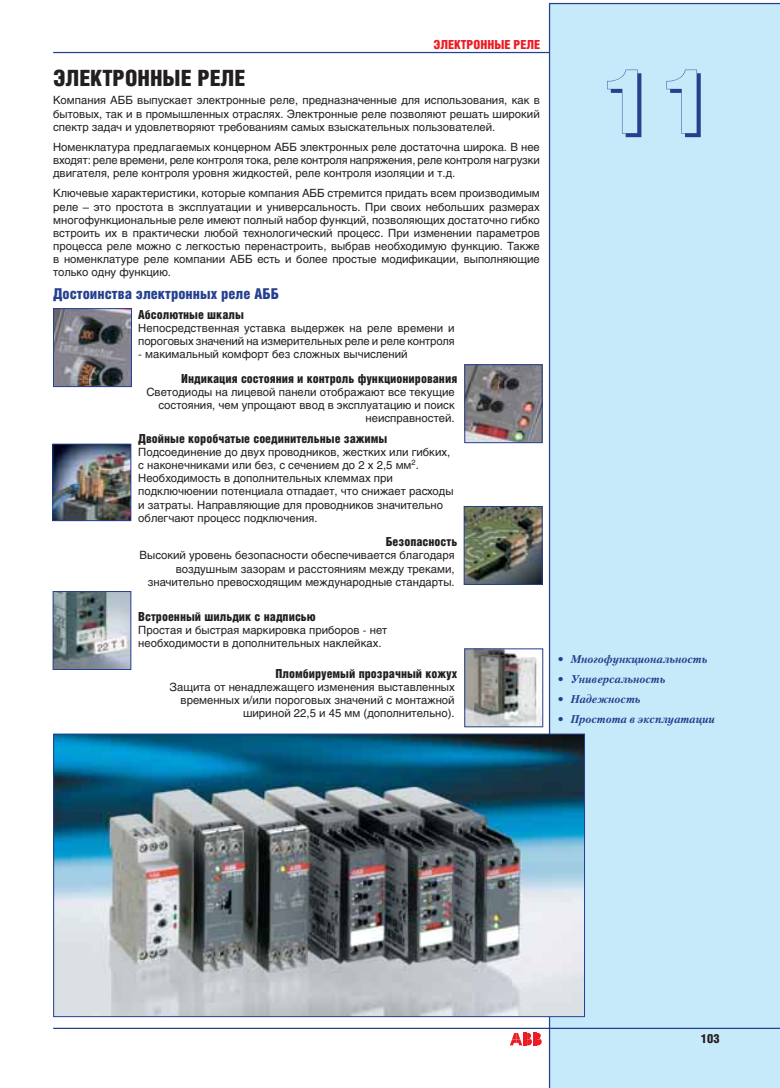
<style>
.page{position:relative;width:780px;height:1088px;background:#fff}
.page>*{position:absolute;margin:0;border:0;box-sizing:border-box;transform-origin:0 0}
.t1{font:700 90px "Pragmatica Shadow C";color:#25408e}
.t2{font:900 22.5px "Helios Cond";color:#231f20}
.t3{font:900 15px "Helios Cond";color:#25408e}
.t4{font:900 12.5px "Helios Cond";color:#231f20}
.t5{font:900 12.5px "Helios Cond";color:#ed1c24}
.t6{font:11.25px/13.1px "Helios";color:#231f20}
.t7{font:italic 700 11.25px "Petersburg C";color:#25408e}
</style>
<div class="page">
<div style="left:549px;top:3px;width:231px;height:1085px;background:#c7eafb"></div>
<hr style="left:53px;top:1028px;width:727px;height:1px;background:#25408e">
<hr style="left:53px;top:52px;width:496px;height:1px;background:#25408e">
<svg style="left:510px;top:1033px;width:31px;height:12px"></svg>
<img style="left:55px;top:735px;width:528px;height:280px">
<div style="left:53px;top:733px;width:532px;height:284px;border:1px solid #25408e"></div>
<img style="left:466px;top:366px;width:74px;height:75px">
<div style="left:464px;top:364px;width:78px;height:79px;border:1px solid #25408e"></div>
<img style="left:55px;top:593px;width:74px;height:75px">
<div style="left:53px;top:591px;width:78px;height:79px;border:1px solid #25408e"></div>
<img style="left:466px;top:650px;width:75px;height:75px">
<div style="left:464px;top:648px;width:79px;height:79px;border:1px solid #25408e"></div>
<img style="left:55px;top:310px;width:75px;height:75px">
<div style="left:53px;top:308px;width:79px;height:79px;border:1px solid #25408e"></div>
<img style="left:55px;top:446px;width:74px;height:73px">
<div style="left:53px;top:444px;width:78px;height:77px;border:1px solid #25408e"></div>
<img style="left:466px;top:508px;width:74px;height:75px">
<div style="left:464px;top:506px;width:78px;height:79px;border:1px solid #25408e"></div>
<p class="t2" style="left:53px;top:70px;width:193px">ЭЛЕКТРОННЫЕ РЕЛЕ</p>
<p class="t5" style="left:433px;top:40px;width:108px">ЭЛЕКТРОННЫЕ РЕЛЕ</p>
<p class="t6" style="left:53px;top:95px;width:488px;text-align:justify">Компания АББ выпускает электронные реле, предназначенные для использования, как в бытовых, так и в промышленных отраслях. Электронные реле позволяют решать широкий спектр задач и удовлетворяют требованиям самых взыскательных пользователей.</p>
<p class="t6" style="left:53px;top:141px;width:488px">Номенклатура предлагаемых концерном АББ электронных реле достаточна широка. В нее</p>
<p class="t6" style="left:53px;top:155px;width:488px">входят: реле времени, реле контроля тока, реле контроля напряжения, реле контроля нагрузки двигателя, реле контроля уровня жидкостей, реле контроля изоляции и т.д.</p>
<p class="t6" style="left:53px;top:188px;width:488px;text-align:justify">Ключевые характеристики, которые компания АББ стремится придать всем производимым реле – это простота в эксплуатации и универсальность. При своих небольших размерах многофункциональные реле имеют полный набор функций, позволяющих достаточно гибко встроить их в практически любой технологический процесс. При изменении параметров процесса реле можно с легкостью перенастроить, выбрав необходимую функцию. Также в номенклатуре реле компании АББ есть и более простые модификации, выполняющие только одну функцию.</p>
<p class="t3" style="left:53px;top:288px;width:227px">Достоинства электронных реле АББ</p>
<p class="t4" style="left:138px;top:309px;width:107px">Абсолютные шкалы</p>
<p class="t6" style="left:138px;top:322px;width:318px">Непосредственная уставка выдержек на реле времени и пороговых значений на измерительных реле и реле контроля</p>
<p class="t6" style="left:138px;top:348px;width:271px">- макимальный комфорт без сложных вычислений</p>
<p class="t4" style="left:181px;top:373px;width:277px">Индикация состояния и контроль функционирования</p>
<p class="t6" style="left:146px;top:386px;width:310px;text-align:right">Светодиоды на лицевой панели отображают все текущие состояния, чем упрощают ввод в эксплуатацию и поиск неисправностей.</p>
<p class="t4" style="left:138px;top:434px;width:251px">Двойные коробчатые соединительные зажимы</p>
<p class="t6" style="left:138px;top:447px;width:317px">Подсоединение до двух проводников, жестких или гибких, с наконечниками или без, с сечением до 2 х 2,5 мм<sup>2</sup>.<br>Необходимость в дополнительных клеммах при подключюении потенциала отпадает, что снижает расходы и затраты. Направляющие для проводников значительно облегчают процесс подключения.</p>
<p class="t4" style="left:385px;top:537px;width:73px">Безопасность</p>
<p class="t6" style="left:140px;top:550px;width:316px;text-align:right">Высокий уровень безопасности обеспечивается благодаря воздушным зазорам и расстояниям между треками, значительно превосходящим международные стандарты.</p>
<p class="t4" style="left:138px;top:612px;width:179px">Встроенный шильдик с надписью</p>
<p class="t6" style="left:138px;top:625px;width:251px">Простая и быстрая маркировка приборов - нет необходимости в дополнительных наклейках.</p>
<p class="t4" style="left:275px;top:669px;width:183px">Пломбируемый прозрачный кожух</p>
<p class="t6" style="left:169px;top:681px;width:287px;text-align:right">Защита от ненадлежащего изменения выставленных временных и/или пороговых значений с монтажной шириной 22,5 и 45 мм (дополнительно).</p>
<p class="t1" style="left:596px;top:69px;width:120px">11</p>
<p class="t7" style="left:556px;top:654px;width:152px">• Многофункциональность</p>
<p class="t7" style="left:556px;top:674px;width:110px">• Универсальность</p>
<p class="t7" style="left:556px;top:694px;width:85px">• Надежность</p>
<p class="t7" style="left:556px;top:714px;width:160px">• Простота в эксплуатации</p>
<p class="t4" style="left:701px;top:1034px;width:20px">103</p>
</div>
